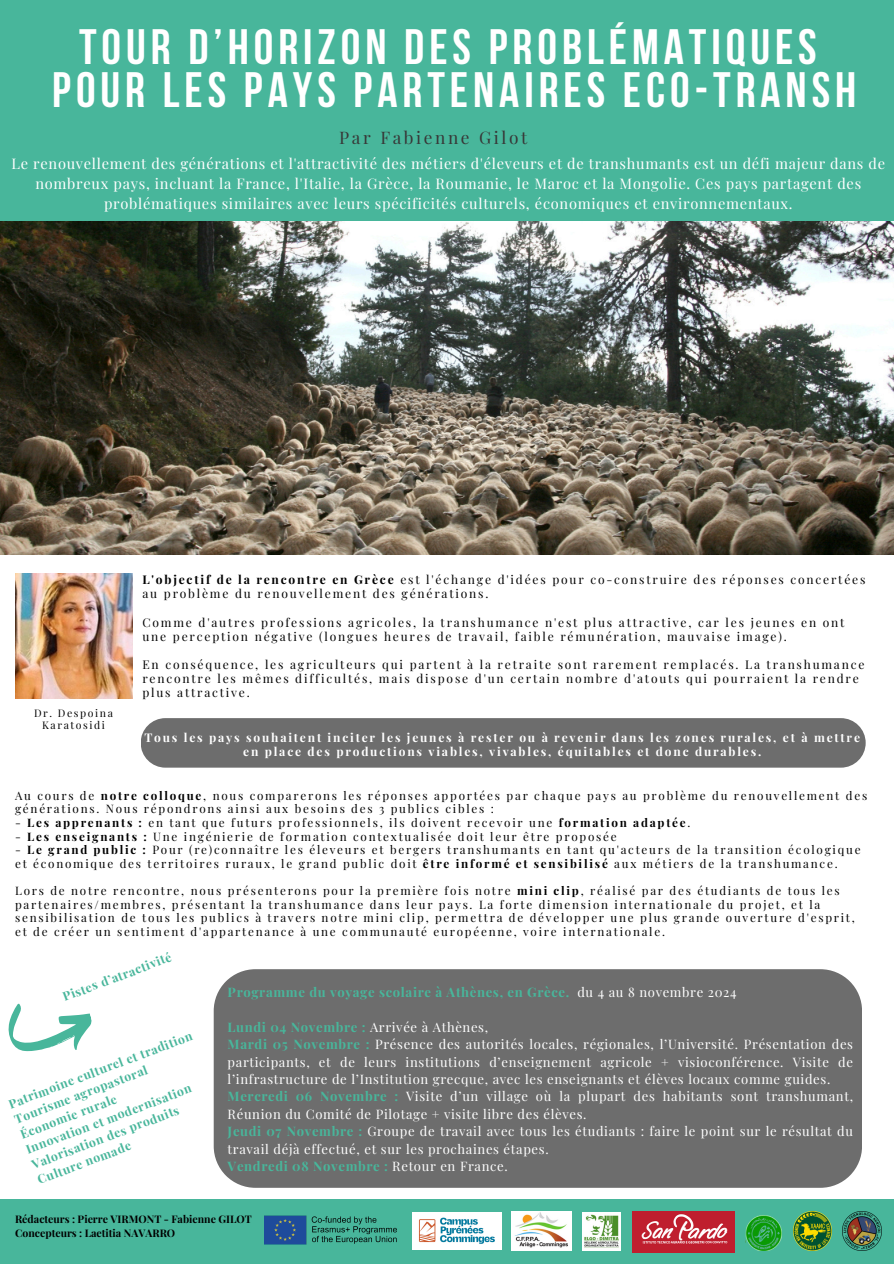
<style>
.page{position:relative;width:894px;height:1264px;background:#fff}
.page>*{position:absolute;margin:0;border:0;box-sizing:border-box;transform-origin:0 0}
.t1{font:700 49.5px/43.8px "Bebas Neue";letter-spacing:.1em;color:#fff;text-align:center}
.t2{font:17.25px "Playfair Display";letter-spacing:.15em;color:#373737}
.t3{font:14.55px/20.2px "Playfair Display";letter-spacing:.05em;color:#fff;text-align:center}
.t4{font:13.05px/17.4px "Playfair Display";letter-spacing:.05em;color:#fff}
.t5{font:700 13.05px "Playfair Display";letter-spacing:.05em;color:#48b69b}
.t6{font:700 12.15px/16.2px "Playfair Display";color:#48b69b}
.t7{font:12px/14px "Playfair Display";letter-spacing:.15em;color:#000}
.t8{font:700 12px/14px "Playfair Display";letter-spacing:.15em;color:#fff;text-align:center}
.t9{font:11.7px/13.6px "Playfair Display";letter-spacing:.15em;color:#000}
.t10{font:700 10.5px/14px "Playfair Display";color:#000}
.t11{font:10.5px/12.3px "Playfair Display";letter-spacing:.15em;color:#000;text-align:center}
.s1{font-weight:700}
.s2{font-weight:400;color:#fff}
.s3{font-weight:700;color:#48b69b}
</style>
<div class="page">
<div style="left:0;top:0;width:893px;height:323px;background:#48b69b"></div>
<img style="left:1px;top:221px;width:892px;height:333px">
<div style="left:0;top:1199px;width:893px;height:64px;background:#48b69b"></div>
<div style="left:214px;top:969px;width:647px;height:218px;background:#6d6d6d"></div>
<img style="left:264px;top:1215px;width:133px;height:30px">
<img style="left:793px;top:1211px;width:38px;height:38px">
<img style="left:842px;top:1211px;width:38px;height:38px">
<img style="left:582px;top:1212px;width:38px;height:38px">
<img style="left:632px;top:1211px;width:102px;height:41px">
<img style="left:511px;top:1211px;width:60px;height:38px">
<img style="left:745px;top:1215px;width:36px;height:35px">
<img style="left:15px;top:573px;width:117px;height:125px">
<div style="left:141px;top:718px;width:724px;height:49px;background:#6d6d6d;border-radius:25px"></div>
<svg style="left:8px;top:1003px;width:84px;height:49px"></svg>
<img style="left:412px;top:1212px;width:89px;height:37px">
<p class="t1" style="left:52px;top:29px;width:805px">TOUR D’HORIZON DES PROBLÉMATIQUES<br>POUR LES PAYS PARTENAIRES ECO-TRANSH</p>
<p class="t2" style="left:339px;top:125px;width:189px">Par Fabienne Gilot</p>
<p class="t3" style="left:11px;top:152px;width:874px">Le renouvellement des générations et l'attractivité des métiers d'éleveurs et de transhumants est un défi majeur dans de nombreux pays, incluant la France, l'Italie, la Grèce, la Roumanie, le Maroc et la Mongolie. Ces pays partagent des problématiques similaires avec leurs spécificités culturels, économiques et environnementaux.</p>
<p class="t11" style="left:34px;top:706px;width:80px">Dr. Despoina<br>Karatosidi</p>
<h5 class="t7" style="left:142px;top:572px;width:724px"><span class="s1">L'objectif de la rencontre en Grèce</span> est l'échange d'idées pour co-construire des réponses concertées au problème du renouvellement des générations.</h5>
<p class="t7" style="left:142px;top:614px;width:703px">Comme d'autres professions agricoles, la transhumance n'est plus attractive, car les jeunes en ont une perception négative (longues heures de travail, faible rémunération, mauvaise image).</p>
<h6 class="t7" style="left:142px;top:656px;width:723px">En conséquence, les agriculteurs qui partent à la retraite sont rarement remplacés. La transhumance rencontre les mêmes difficultés, mais dispose d'un certain nombre d'atouts qui pourraient la rendre plus attractive.</h6>
<p class="t8" style="left:144px;top:730px;width:717px">Tous les pays souhaitent inciter les jeunes à rester ou à revenir dans les zones rurales, et à mettre en place des productions viables, vivables, équitables et donc durables.</p>
<p class="t9" style="left:15px;top:788px;width:853px">Au cours de <span class="s1">notre colloque</span>, nous comparerons les réponses apportées par chaque pays au problème du renouvellement des générations. Nous répondrons ainsi aux besoins des 3 publics cibles :</p>
<p class="t9" style="left:15px;top:815px;width:676px">- <span class="s1">Les apprenants :</span> en tant que futurs professionnels, ils doivent recevoir une <span class="s1">formation adaptée</span>.</p>
<p class="t9" style="left:15px;top:829px;width:603px">- <span class="s1">Les enseignants :</span> Une ingénierie de formation contextualisée doit leur être proposée</p>
<p class="t9" style="left:15px;top:842px;width:846px">- <span class="s1">Le grand public :</span> Pour (re)connaître les éleveurs et bergers transhumants en tant qu'acteurs de la transition écologique et économique des territoires ruraux, le grand public doit <span class="s1">être informé et sensibilisé</span> aux métiers de la transhumance.</p>
<p class="t9" style="left:15px;top:883px;width:841px">Lors de notre rencontre, nous présenterons pour la première fois notre <span class="s1">mini clip</span>, réalisé par des étudiants de tous les partenaires/membres, présentant la transhumance dans leur pays. La forte dimension internationale du projet, et la sensibilisation de tous les publics à travers notre mini clip, permettra de développer une plus grande ouverture d'esprit, et de créer un sentiment d'appartenance à une communauté européenne, voire internationale.</p>
<h4 class="t6" style="left:60px;top:989px;width:117px;rotate:-21deg">Pistes d’atractivité</h4>
<p class="t6" style="left:6px;top:1096px;width:197px;rotate:-21deg">Patrimoine culturel et tradition<br>Tourisme agropastoral<br>Économie rurale<br>Innovation et modernisation<br>Valorisation des produits</p>
<h5 class="t6" style="left:35px;top:1172px;width:100px;rotate:-21deg">Culture nomade</h5>
<p class="t5" style="left:227px;top:982px;width:510px">Programme du voyage scolaire à Athènes, en Grèce. <span class="s2">du 4 au 8 novembre 2024</span></p>
<p class="t4" style="left:227px;top:1017px;width:626px"><span class="s3">Lundi 04 Novembre :</span> Arrivée à Athènes,<br><span class="s3">Mardi 05 Novembre :</span> Présence des autorités locales, régionales, l’Université. Présentation des participants, et de leurs institutions d’enseignement agricole + visioconférence. Visite de l’infrastructure de l’Institution grecque, avec les enseignants et élèves locaux comme guides.<br><span class="s3">Mercredi 06 Novembre :</span> Visite d’un village où la plupart des habitants sont transhumant, Réunion du Comité de Pilotage + visite libre des élèves.<br><span class="s3">Jeudi 07 Novembre :</span> Groupe de travail avec tous les étudiants : faire le point sur le résultat du travail déjà effectué, et sur les prochaines étapes.<br><span class="s3">Vendredi 08 Novembre :</span> Retour en France.</p>
<h4 class="t10" style="left:15px;top:1211px;width:238px">Rédacteurs : Pierre VIRMONT - Fabienne GILOT<br>Concepteurs : Laetitia NAVARRO</h4>
</div>
